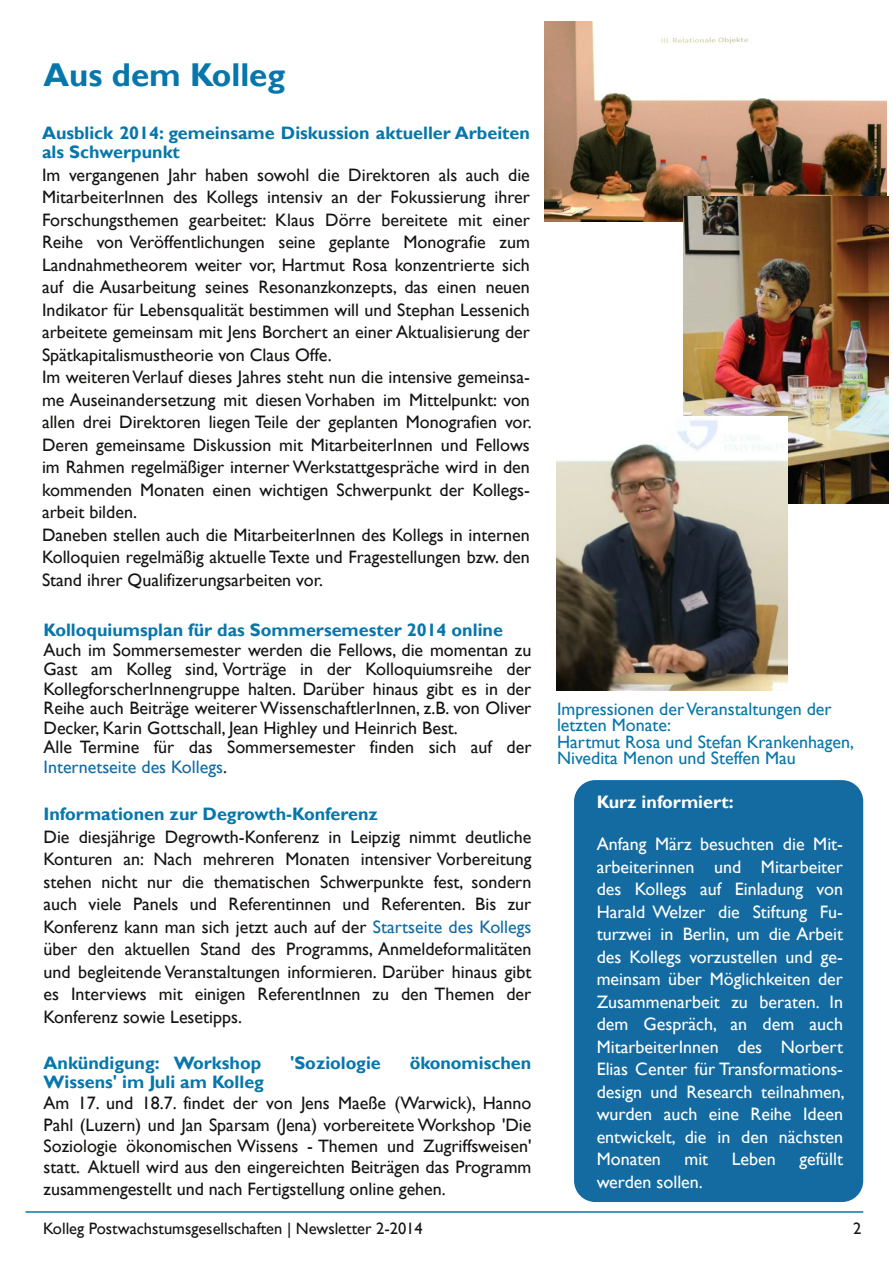
<style>
.page{position:relative;width:893px;height:1263px;background:#fff}
.page>*{position:absolute;margin:0;border:0;box-sizing:border-box;transform-origin:0 0}
.t1{font:700 33px "Gill Sans";color:#0776aa}
.t2{font:18px/22.5px "Gill Sans";color:#161413}
.t3{font:18px/22.5px "Gill Sans";color:#fff;text-align:justify}
.t4{font:700 18px/19.5px "Gill Sans";color:#0776aa}
.t5{font:18px/16.5px "Gill Sans";color:#0776aa}
.t6{font:700 18px "Gill Sans";color:#fff}
.t7{font:16.5px "Gill Sans";color:#161413}
.s1{font-weight:700;color:#0776aa}
.s2{color:#136ba1}
</style>
<div class="page">
<hr style="left:26px;top:1211px;width:837px;height:2px;background:#0776aa">
<div style="left:574px;top:780px;width:289px;height:422px;background:#136ba1;border-radius:21px"></div>
<img style="left:544px;top:22px;width:342px;height:199px">
<img style="left:684px;top:197px;width:204px;height:307px">
<img style="left:556px;top:417px;width:231px;height:273px">
<p class="t1" style="left:44px;top:55px;width:243px">Aus dem Kolleg</p>
<p class="t4" style="left:42px;top:123px;width:489px">Ausblick 2014: gemeinsame Diskussion aktueller Arbeiten als Schwerpunkt</p>
<p class="t2" style="left:42px;top:164px;width:491px">Im vergangenen Jahr haben sowohl die Direktoren als auch die MitarbeiterInnen des Kollegs intensiv an der Fokussierung ihrer Forschungsthemen gearbeitet: Klaus Dörre bereitete mit einer Reihe von Veröffentlichungen seine geplante Monografie zum Landnahmetheorem weiter vor, Hartmut Rosa konzentrierte sich auf die Ausarbeitung seines Resonanzkonzepts, das einen neuen Indikator für Lebensqualität bestimmen will und Stephan Lessenich arbeitete gemeinsam mit Jens Borchert an einer Aktualisierung der Spätkapitalismustheorie von Claus Offe.<br>Im weiteren Verlauf dieses Jahres steht nun die intensive gemeinsa&shy;me Auseinandersetzung mit diesen Vorhaben im Mittelpunkt: von allen drei Direktoren liegen Teile der geplanten Monografien vor.<br>Deren gemeinsame Diskussion mit MitarbeiterInnen und Fellows im Rahmen regelmäßiger interner Werkstattgespräche wird in den kommenden Monaten einen wichtigen Schwerpunkt der Kollegs&shy;arbeit bilden.<br>Daneben stellen auch die MitarbeiterInnen des Kollegs in internen Kolloquien regelmäßig aktuelle Texte und Fragestellungen bzw. den Stand ihrer Qualifizerungsarbeiten vor.</p>
<p class="t2" style="left:44px;top:621px;width:489px;line-height:19.5px"><span class="s1">Kolloquiumsplan für das Sommersemester 2014 online </span>Auch im Sommersemester werden die Fellows, die momentan zu Gast am Kolleg sind, Vorträge in der Kolloquiumsreihe der KollegforscherInnengruppe halten. Darüber hinaus gibt es in der Reihe auch Beiträge weiterer WissenschaftlerInnen, z.B. von Oliver Decker, Karin Gottschall, Jean Highley und Heinrich Best.<br>Alle Termine für das Sommersemester finden sich auf der <span class="s2">Internetseite des Kollegs</span>.</p>
<p class="t2" style="left:44px;top:803px;width:489px"><span class="s1">Informationen zur Degrowth-Konferenz<br></span>Die diesjährige Degrowth-Konferenz in Leipzig nimmt deutliche Konturen an: Nach mehreren Monaten intensiver Vorbereitung stehen nicht nur die thematischen Schwerpunkte fest, sondern auch viele Panels und Referentinnen und Referenten. Bis zur Konferenz kann man sich jetzt auch auf der <span class="s2">Startseite des Kollegs </span>über den aktuellen Stand des Programms, Anmeldeformalitäten und begleitende Veranstaltungen informieren. Darüber hinaus gibt es Interviews mit einigen ReferentInnen zu den Themen der Konferenz sowie Lesetipps.</p>
<p class="t4" style="left:44px;top:1053px;width:219px">Ankündigung: Workshop</p>
<p class="t4" style="left:290px;top:1053px;width:92px">'Soziologie</p>
<p class="t4" style="left:410px;top:1053px;width:123px">ökonomischen</p>
<p class="t2" style="left:44px;top:1071px;width:489px;line-height:21.3px"><span class="s1">Wissens' im Juli am Kolleg<br></span>Am 17. und 18.7. findet der von Jens Maeße (Warwick), Hanno Pahl (Luzern) und Jan Sparsam (Jena) vorbereitete Workshop 'Die Soziologie ökonomischen Wissens - Themen und Zugriffsweisen' statt. Aktuell wird aus den eingereichten Beiträgen das Programm zusammengestellt und nach Fertigstellung online gehen.</p>
<p class="t5" style="left:557px;top:701px;width:298px">Impressionen der Veranstaltungen der letzten Monate:<br>Hartmut Rosa und Stefan Krankenhagen,<br>Nivedita Menon und Steffen Mau</p>
<p class="t6" style="left:597px;top:791px;width:139px">Kurz informiert:</p>
<p class="t3" style="left:597px;top:833px;width:250px">Anfang März besuchten die Mit&shy;arbeiterinnen und Mitarbeiter des Kollegs auf Einladung von Harald Welzer die Stiftung Fu&shy;turzwei in Berlin, um die Arbeit des Kollegs vorzustellen und ge&shy;meinsam über Möglichkeiten der Zusammenarbeit zu beraten. In dem Gespräch, an dem auch MitarbeiterInnen des Norbert Elias Center für Transformations&shy;design und Research teilnahmen, wurden auch eine Reihe Ideen entwickelt, die in den nächsten Monaten</p>
<p class="t3" style="left:684px;top:1148px;width:25px">mit</p>
<p class="t3" style="left:732px;top:1148px;width:46px">Leben</p>
<p class="t3" style="left:799px;top:1148px;width:45px">gefüllt</p>
<p class="t3" style="left:597px;top:1171px;width:108px">werden sollen.</p>
<p class="t7" style="left:43px;top:1219px;width:381px">Kolleg Postwachstumsgesellschaften | Newsletter 2-2014</p>
<p class="t7" style="left:853px;top:1219px;width:10px">2</p>
</div>
